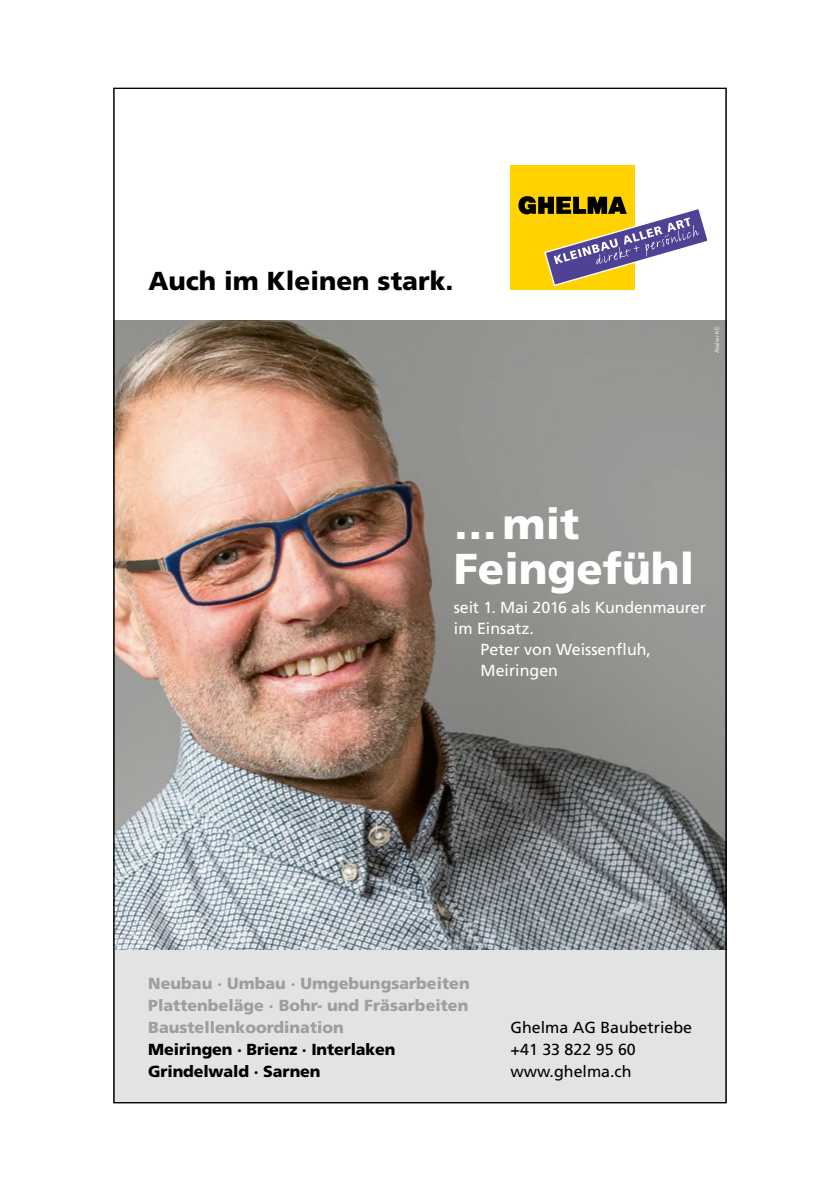
<style>
.page{position:relative;width:840px;height:1191px;background:#fff}
.page>*{position:absolute;margin:0;border:0;box-sizing:border-box;transform-origin:0 0}
.t1{font:900 43.2px/45px "Frutiger LT Std";color:#fff}
.t2{font:900 26px "Frutiger LT Std";color:#000}
.t3{font:900 16px/22px "Frutiger LT Std";color:#9d9e9e;text-align:justify}
.t4{font:16px "Frutiger LT Std";color:#fff}
.t5{font:900 16px/22px "Frutiger LT Std";letter-spacing:-.01em;color:#000}
.t6{font:16px/22px "Frutiger LT Std";color:#000}
.t7{font:6px "Avenir LT Std";color:#fff}
</style>
<div class="page">
<img style="left:115px;top:321px;width:609px;height:629px">
<div style="left:113px;top:950px;width:613px;height:153px;background:#e2e3e3"></div>
<div style="left:510px;top:166px;width:124px;height:124px;background:#ffd200"></div>
<svg style="left:518px;top:196px;width:190px;height:91px"></svg>
<h2 class="t2" style="left:148px;top:265px;width:306px">Auch im Kleinen stark.</h2>
<p class="t7" style="left:713px;top:353px;width:28px;rotate:-90deg">Atelier KE</p>
<h1 class="t1" style="left:453px;top:501px;width:242px">…mit<br>Feingefühl</h1>
<p class="t4" style="left:453px;top:598px;width:253px">seit 1. Mai 2016 als Kundenmaurer</p>
<p class="t4" style="left:453px;top:619px;width:82px">im Einsatz.</p>
<p class="t4" style="left:480px;top:640px;width:172px">Peter von Weissenfluh,</p>
<p class="t4" style="left:480px;top:661px;width:79px">Meiringen</p>
<p class="t3" style="left:148px;top:972px;width:323px">Neubau · Umbau · Umgebungsarbeiten Plattenbeläge · Bohr- und Fräsarbeiten Baustellenkoordination</p>
<p class="t5" style="left:148px;top:1038px;width:248px">Meiringen · Brienz · Interlaken<br>Grindelwald · Sarnen</p>
<p class="t6" style="left:510px;top:1016px;width:183px">Ghelma AG Baubetriebe +41 33 822 95 60 www.ghelma.ch</p>
</div>
